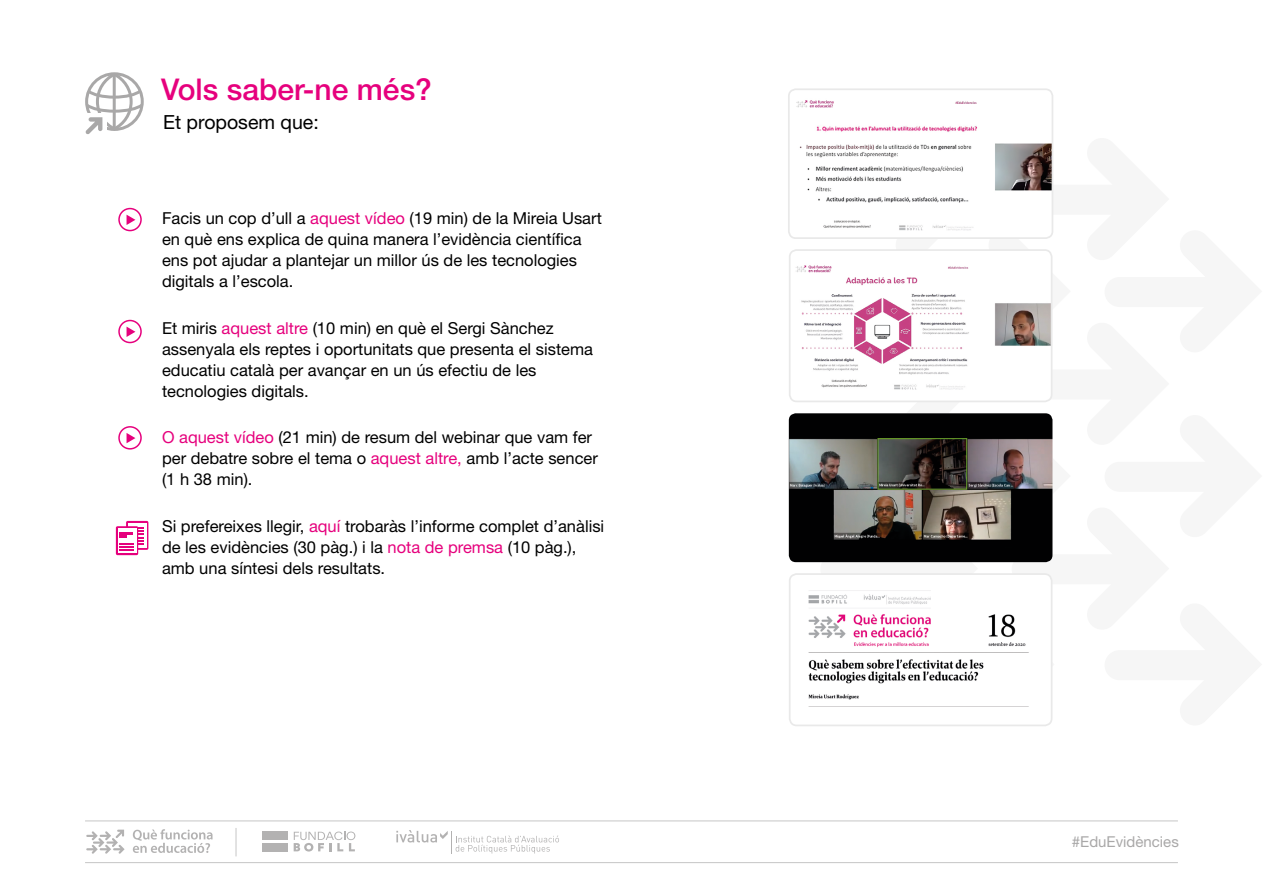
<style>
.page{position:relative;width:1263px;height:893px;background:#fff}
.page>*{position:absolute;margin:0;border:0;box-sizing:border-box;transform-origin:0 0}
._0_Vols_saber{font:500 30px "Helvetica Neue LT Std";color:#e6007d}
._0_et_proposem{font:19.5px "Helvetica Neue LT Std";color:#000}
._1_Txt_Resposta__no{font:16.5px/21px "Helvetica Neue LT Std";color:#000}
.t1{font:15px "Helvetica Neue LT Std";color:#a9a8a8}
.s1{color:#e6007d}
</style>
<div class="page">
<svg style="left:86px;top:830px;width:39px;height:24px"></svg>
<svg style="left:133px;top:829px;width:80px;height:24px"></svg>
<hr style="left:85px;top:821px;width:1093px;height:1px;background:#c6c6c6">
<hr style="left:85px;top:862px;width:1093px;height:1px;background:#c6c6c6">
<svg style="left:396px;top:830px;width:163px;height:23px"></svg>
<div style="left:262px;top:832px;width:25px;height:8px;background:#b3b2b2"></div>
<div style="left:262px;top:843px;width:25px;height:8px;background:#b3b2b2"></div>
<svg style="left:294px;top:831px;width:61px;height:20px"></svg>
<svg style="left:236px;top:828px;width:1px;height:28px"></svg>
<svg style="left:85px;top:72px;width:59px;height:62px"></svg>
<div style="left:126px;top:521px;width:22px;height:29px;background:#e6007d;border-radius:2px"></div>
<div style="left:128px;top:523px;width:19px;height:25px;background:#fff"></div>
<div style="left:116px;top:526px;width:22px;height:29px;background:#e6007d;border-radius:2px"></div>
<svg style="left:118px;top:528px;width:18px;height:25px"></svg>
<svg style="left:120px;top:527px;width:24px;height:23px"></svg>
<svg style="left:127px;top:327px;width:8px;height:10px"></svg>
<div style="left:118px;top:320px;width:24px;height:23px;border:2px solid #e6007d;border-radius:50%"></div>
<svg style="left:127px;top:433px;width:8px;height:10px"></svg>
<div style="left:118px;top:426px;width:24px;height:24px;border:2px solid #e6007d;border-radius:50%"></div>
<svg style="left:127px;top:215px;width:8px;height:10px"></svg>
<div style="left:118px;top:208px;width:24px;height:23px;border:2px solid #e6007d;border-radius:50%"></div>
<img style="left:791px;top:91px;width:259px;height:140px">
<div style="left:788px;top:88px;width:265px;height:151px;border:2px solid #e9e9e9;border-radius:7px"></div>
<img style="left:789px;top:413px;width:263px;height:149px">
<img style="left:791px;top:265px;width:261px;height:136px">
<div style="left:789px;top:249px;width:263px;height:153px;border:2px solid #e9e9e9;border-radius:7px"></div>
<img style="left:808px;top:590px;width:221px;height:117px">
<div style="left:789px;top:573px;width:263px;height:153px;border:2px solid #e9e9e9;border-radius:7px"></div>
<p class="_0_Vols_saber" style="left:161px;top:72px;width:272px">Vols saber-ne més?</p>
<p class="_0_et_proposem" style="left:163px;top:110px;width:157px">Et proposem que:</p>
<p class="_1_Txt_Resposta__no" style="left:162px;top:208px;width:441px">Facis un cop d’ull a <span class="s1">aquest vídeo</span> (19 min) de la Mireia Usart en què ens explica de quina manera l’evidència científica ens pot ajudar a plantejar un millor ús de les tecnologies digitals a l’escola.</p>
<p class="_1_Txt_Resposta__no" style="left:162px;top:317px;width:432px">Et miris <span class="s1">aquest altre</span> (10 min) en què el Sergi Sànchez assenyala els reptes i oportunitats que presenta el sistema educatiu català per avançar en un ús efectiu de les tecnologies digitals.</p>
<p class="_1_Txt_Resposta__no" style="left:162px;top:427px;width:437px"><span class="s1">O aquest vídeo</span> (21 min) de resum del webinar que vam fer per debatre sobre el tema o <span class="s1">aquest altre,</span> amb l’acte sencer (1 h 38 min).</p>
<p class="_1_Txt_Resposta__no" style="left:162px;top:515px;width:444px">Si prefereixes llegir, <span class="s1">aquí</span> trobaràs l’informe complet d’anàlisi de les evidències (30 pàg.) i la <span class="s1">nota de premsa</span> (10 pàg.), amb una síntesi dels resultats.</p>
<p class="t1" style="left:1072px;top:833px;width:108px">#EduEvidències</p>
</div>
